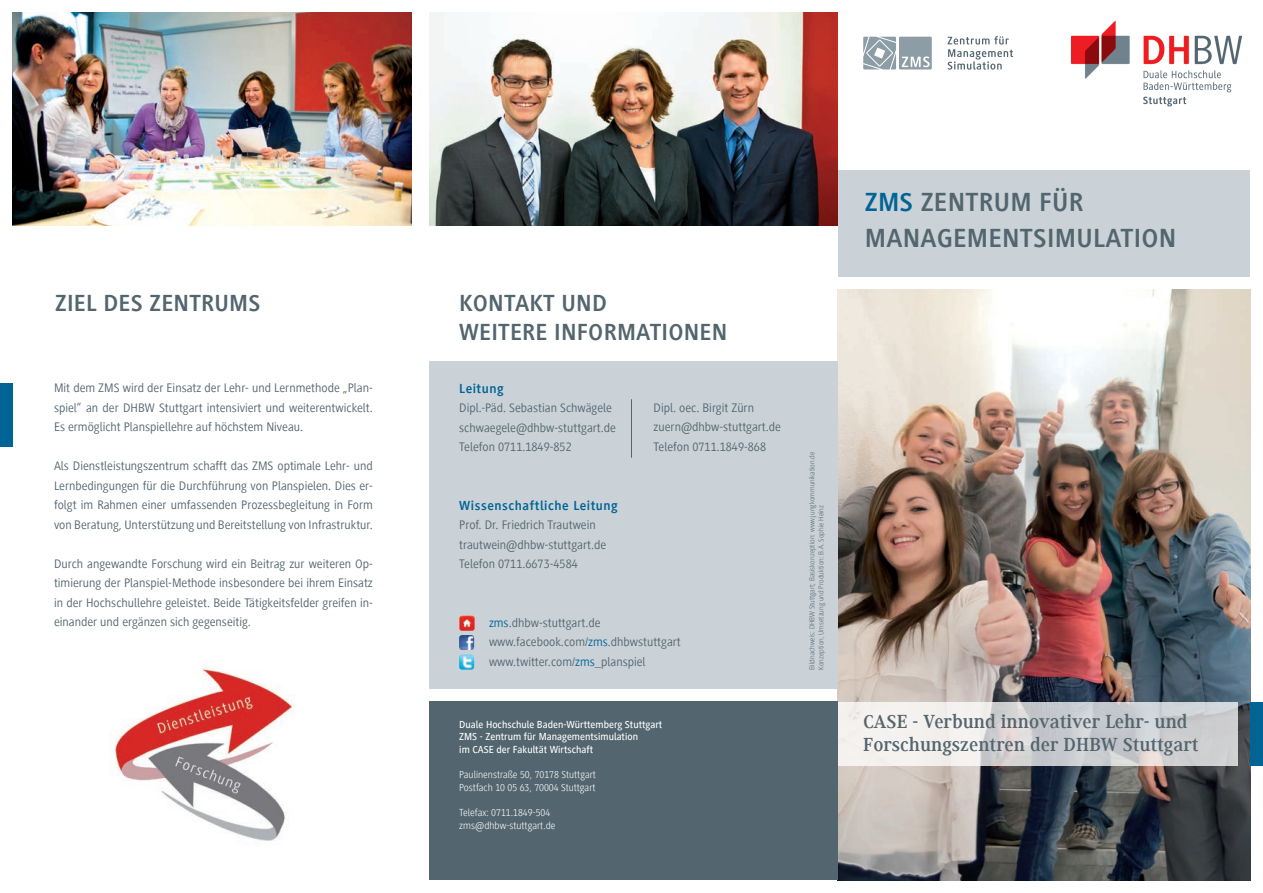
<style>
.page{position:relative;width:1263px;height:893px;background:#fff}
.page>*{position:absolute;margin:0;border:0;box-sizing:border-box;transform-origin:0 0}
.t1{font:700 27px/36px "Generis Sans Com";letter-spacing:.01em;color:#53656e}
.t2{font:700 24px/28.8px "Generis Sans Com";letter-spacing:.01em;color:#53656e}
.t3{font:700 19.5px/23.4px "Generis Serif Com";color:#53656e}
.t4{font:700 13.5px "Generis Sans Com";letter-spacing:.04em;color:#006494}
.t5{font:12.75px/19.5px "Generis Sans Com";color:#53656e}
.t6{font:500 10.5px/12.6px "Generis Sans Com";color:#fff}
.t7{font:300 10.5px/12.6px "Generis Sans Com";color:#fff}
.t8{font:300 7.5px/9px "Generis Sans Com";color:#53656e}
.s1{color:#006494}
</style>
<div class="page">
<div style="left:838px;top:170px;width:411px;height:106px;background:#cad2d8"></div>
<img style="left:838px;top:289px;width:412px;height:591px">
<div style="left:429px;top:702px;width:409px;height:178px;background:#53656e"></div>
<div style="left:429px;top:361px;width:409px;height:328px;background:#cad2d8"></div>
<div style="left:1250px;top:702px;width:13px;height:63px;background:#006494"></div>
<div style="left:0;top:383px;width:13px;height:63px;background:#006494"></div>
<svg style="left:838px;top:702px;width:399px;height:63px"></svg>
<img style="left:1071px;top:21px;width:171px;height:86px">
<img style="left:13px;top:13px;width:399px;height:212px">
<img style="left:429px;top:13px;width:409px;height:212px">
<svg style="left:947px;top:36px;width:66px;height:34px"></svg>
<svg style="left:863px;top:37px;width:69px;height:32px;background:#a4b1b8"></svg>
<img style="left:115px;top:666px;width:180px;height:175px">
<img style="left:459px;top:615px;width:16px;height:16px">
<img style="left:459px;top:635px;width:15px;height:15px">
<img style="left:459px;top:655px;width:15px;height:15px">
<hr style="left:631px;top:399px;width:1px;height:59px;background:#53656e">
<h2 class="t2" style="left:55px;top:289px;width:183px">ZIEL DES ZENTRUMS</h2>
<p class="t5" style="left:54px;top:378px;width:320px;text-align:justify">Mit dem ZMS wird der Einsatz der Lehr- und Lernmethode „Plan&shy;spiel“ an der DHBW Stuttgart intensiviert und weiterentwickelt.<br>Es ermöglicht Planspiellehre auf höchstem Niveau.</p>
<p class="t5" style="left:54px;top:456px;width:320px;text-align:justify">Als Dienstleistungszentrum schafft das ZMS optimale Lehr- und Lernbedingungen für die Durchführung von Planspielen. Dies er&shy;folgt im Rahmen einer umfassenden Prozessbegleitung in Form von Beratung, Unterstützung und Bereitstellung von Infrastruktur.</p>
<p class="t5" style="left:54px;top:554px;width:320px;text-align:justify">Durch angewandte Forschung wird ein Beitrag zur weiteren Op&shy;timierung der Planspiel-Methode insbesondere bei ihrem Einsatz in der Hochschullehre geleistet. Beide Tätigkeitsfelder greifen in&shy;einander und ergänzen sich gegenseitig.</p>
<h2 class="t2" style="left:459px;top:289px;width:270px">KONTAKT UND<br>WEITERE I NFORMATIONEN</h2>
<p class="t4" style="left:459px;top:381px;width:46px">LEITUNG</p>
<p class="t5" style="left:459px;top:398px;width:158px">Dipl.-Päd. Sebastian Schwägele schwaegele@dhbw-stuttgart.de<br>Telefon 0711.1849-852</p>
<p class="t4" style="left:459px;top:498px;width:160px">WISSENSCHAFTLICHE LEITUNG</p>
<p class="t5" style="left:459px;top:515px;width:148px">Prof. Dr. Friedrich Trautwein trautwein@dhbw-stuttgart.de<br>Telefon 0711.6673-4584</p>
<p class="t5" style="left:654px;top:398px;width:129px">Dipl. oec. Birgit Zürn zuern@dhbw-stuttgart.de<br>Telefon 0711.1849-868</p>
<p class="t5" style="left:489px;top:613px;width:193px"><span class="s1">zms</span>.dhbw-stuttgart.de www.facebook.com/<span class="s1">zms</span>.dhbwstuttgart www.twitter.com/<span class="s1">zms</span>_planspiel</p>
<p class="t6" style="left:459px;top:718px;width:205px">Duale Hochschule Baden-Württemberg Stuttgart<br>ZMS - Zentrum für Managementsimulation<br>im CASE der Fakultät Wirtschaft</p>
<p class="t7" style="left:459px;top:768px;width:138px">Paulinenstraße 50, 70178 Stuttgart<br>Postfach 10 05 63, 70004 Stuttgart</p>
<p class="t7" style="left:459px;top:806px;width:98px">Telefax: 0711.1849-504 zms@dhbw-stuttgart.de</p>
<p class="t8" style="left:807px;top:670px;width:220px;rotate:-90deg">Bildnachweis: DHBW Stuttgart; Basiskonzeption: www.jungkommunikation.de<br>Konzeption, Umsetzung und Produktion: B.A. Sophie Heinz</p>
<h1 class="t1" style="left:865px;top:184px;width:313px"><span class="s1">ZMS</span> ZENTRUM FÜR<br>MANAGEM ENTSIMULATION</h1>
<h3 class="t3" style="left:863px;top:710px;width:337px">CASE - Verbund innovativer Lehr- und<br>Forschungszentren der DHBW Stuttgart</h3>
</div>
